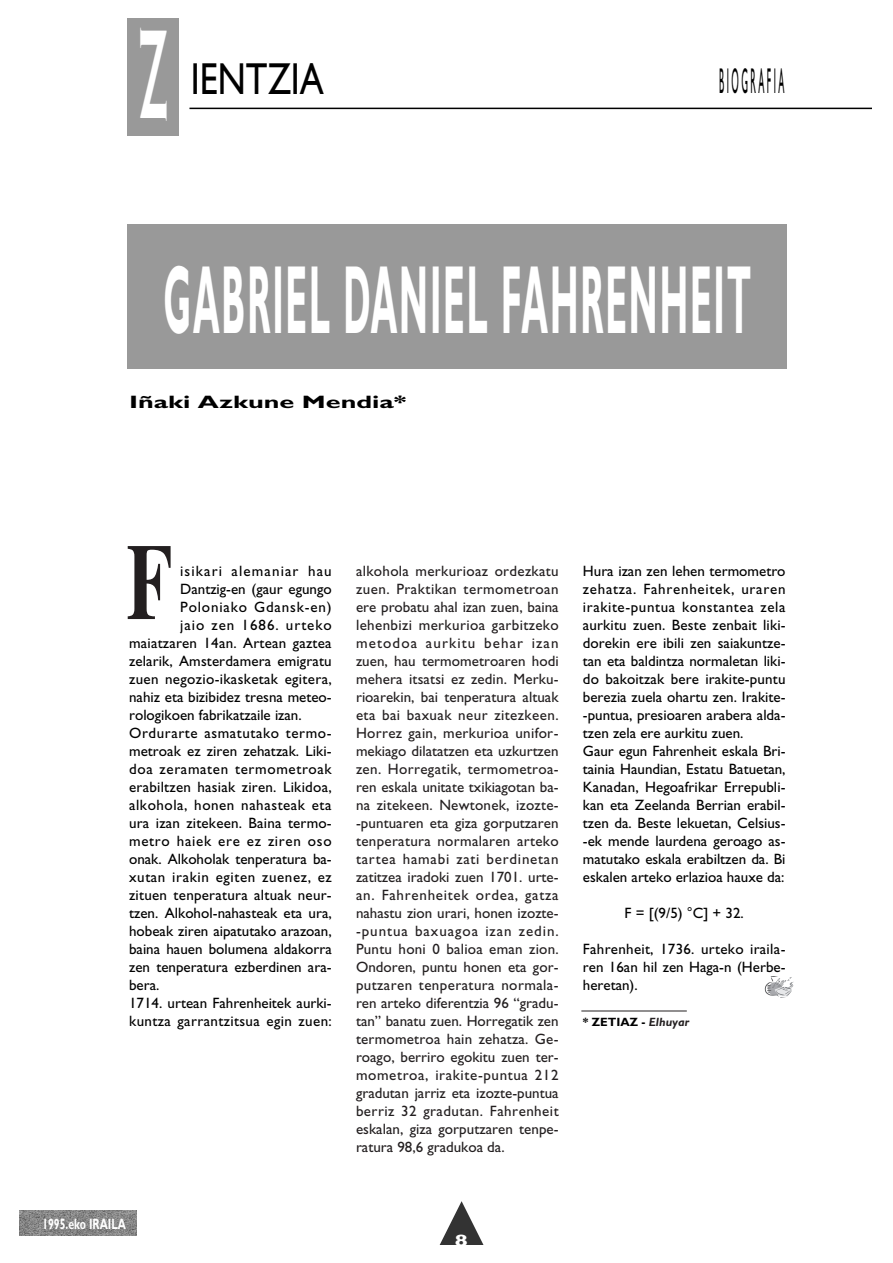
<style>
.page{position:relative;width:893px;height:1263px;background:#fff}
.page>*{position:absolute;margin:0;border:0;box-sizing:border-box;transform-origin:0 0}
.t1{font:120px "Copperplate Thirty One AB";color:#fff;scale:.3 1}
.t2{font:700 108px "Times";color:#231f20;scale:.7 1}
.t3{font:700 97.5px "Gill Sans";letter-spacing:.055em;color:#fff;scale:.35 1}
.t4{font:45px "Gill Sans";color:#000;scale:.8 1}
.t5{font:36px "Gill Sans";color:#000;scale:.25 1}
.t6{font:700 18px "Gill Sans";color:#000;scale:1.5 1}
.t7{font:700 16.5px "Gill Sans";color:#fff;scale:1.5 1}
.t8{font:15px/18px "Gill Sans";color:#000}
.t9{font:15px/18px "Gill Sans";letter-spacing:.005em;color:#231f20;text-align:justify}
.t10{font:15px "Gill Sans";letter-spacing:.04em;color:#000}
.t11{font:15px "Gill Sans";letter-spacing:.045em;color:#000}
.t12{font:15px "Gill Sans";letter-spacing:.02em;color:#000}
.t13{font:15px "Gill Sans";letter-spacing:.025em;color:#000}
.t14{font:15px "Gill Sans";letter-spacing:.035em;color:#000}
.t15{font:15px "Gill Sans";letter-spacing:.075em;color:#000}
.t16{font:15px "Gill Sans";letter-spacing:.055em;color:#000}
.t17{font:15px "Gill Sans";letter-spacing:.065em;color:#000}
.t18{font:700 15px "Gill Sans";color:#fff;scale:.7 1}
.t19{font:700 12px "Gill Sans";color:#000}
.s1{font-style:italic;color:#231f20}
</style>
<div class="page">
<svg style="left:439px;top:1201px;width:45px;height:44px"></svg>
<div style="left:128px;top:18px;width:51px;height:118px;background:#999"></div>
<hr style="left:189px;top:108px;width:683px;height:1px;background:#000">
<div style="left:128px;top:224px;width:659px;height:145px;background:#999"></div>
<svg style="left:764px;top:976px;width:29px;height:22px"></svg>
<hr style="left:581px;top:1011px;width:105px;height:1px;background:#231f20">
<img style="left:20px;top:1210px;width:116px;height:26px">
<h1 class="t1" style="left:138px;top:7px;width:101px">Z</h1>
<h3 class="t4" style="left:191px;top:63px;width:168px">IENTZIA</h3>
<h3 class="t5" style="left:719px;top:69px;width:263px">B I O G R A F I A</h3>
<h3 class="t3" style="left:163px;top:267px;width:1680px">GABRIEL DANIEL FAHRENHEIT</h3>
<p class="t6" style="left:129px;top:396px;width:186px">Iñaki Azkune Mendia*</p>
<h2 class="t2" style="left:126px;top:544px;width:67px">F</h2>
<p class="t15" style="left:180px;top:566px;width:153px">isikari alemaniar hau</p>
<p class="t8" style="left:180px;top:582px;width:153px">Dantzig-en (gaur egungo</p>
<p class="t16" style="left:180px;top:602px;width:153px">Poloniako Gdansk-en)</p>
<p class="t17" style="left:180px;top:620px;width:153px">jaio zen 1686. urteko</p>
<p class="t8" style="left:129px;top:636px;width:204px">maiatzaren 14an. Artean gaztea</p>
<p class="t8" style="left:129px;top:654px;width:204px">zelarik, Amsterdamera emigratu</p>
<p class="t12" style="left:129px;top:674px;width:204px">zuen negozio-ikasketak egitera,</p>
<p class="t8" style="left:129px;top:690px;width:204px">nahiz eta bizibidez tresna meteo-</p>
<p class="t8" style="left:129px;top:708px;width:174px">rologikoen fabrikatzaile izan.</p>
<p class="t10" style="left:129px;top:728px;width:204px">Ordurarte asmatutako termo-</p>
<p class="t8" style="left:129px;top:744px;width:204px">metroak ez ziren zehatzak. Liki-</p>
<p class="t11" style="left:129px;top:764px;width:204px">doa zeramaten termometroak</p>
<p class="t8" style="left:129px;top:780px;width:204px">erabiltzen hasiak ziren. Likidoa,</p>
<p class="t14" style="left:129px;top:800px;width:204px">alkohola, honen nahasteak eta</p>
<p class="t8" style="left:129px;top:816px;width:204px">ura izan zitekeen. Baina termo-</p>
<p class="t11" style="left:129px;top:836px;width:204px">metro haiek ere ez ziren oso</p>
<p class="t8" style="left:129px;top:852px;width:204px">onak. Alkoholak tenperatura ba-</p>
<p class="t10" style="left:129px;top:872px;width:204px">xutan irakin egiten zuenez, ez</p>
<p class="t8" style="left:129px;top:888px;width:204px">zituen tenperatura altuak neur-</p>
<p class="t8" style="left:129px;top:906px;width:204px">tzen. Alkohol-nahasteak eta ura,</p>
<p class="t8" style="left:129px;top:924px;width:204px">hobeak ziren aipatutako arazoan,</p>
<p class="t8" style="left:129px;top:942px;width:204px">baina hauen bolumena aldakorra</p>
<p class="t8" style="left:129px;top:960px;width:204px">zen tenperatura ezberdinen ara-</p>
<p class="t8" style="left:129px;top:978px;width:32px">bera.</p>
<p class="t8" style="left:129px;top:996px;width:204px">1714. urtean Fahrenheitek aurki-</p>
<p class="t13" style="left:129px;top:1016px;width:204px">kuntza garrantzitsua egin zuen:</p>
<p class="t9" style="left:356px;top:564px;width:204px">alkohola merkurioaz ordezkatu zuen. Praktikan termometroan ere probatu ahal izan zuen, baina lehenbizi merkurioa garbitzeko metodoa aurkitu behar izan zuen, hau termometroaren hodi mehera itsatsi ez zedin. Merku&shy;rioarekin, bai tenperatura altuak eta bai baxuak neur zitezkeen.<br>Horrez gain, merkurioa unifor&shy;mekiago dilatatzen eta uzkurtzen zen. Horregatik, termometroa&shy;ren eskala unitate txikiagotan ba&shy;na zitekeen. Newtonek, izozte--puntuaren eta giza gorputzaren tenperatura normalaren arteko tartea hamabi zati berdinetan zatitzea iradoki zuen 1701. urte&shy;an. Fahrenheitek ordea, gatza nahastu zion urari, honen izozte--puntua baxuagoa izan zedin.<br>Puntu honi 0 balioa eman zion.<br>Ondoren, puntu honen eta gor&shy;putzaren tenperatura normala&shy;ren arteko diferentzia 96 “gradu&shy;tan” banatu zuen. Horregatik zen termometroa hain zehatza. Ge&shy;roago, berriro egokitu zuen ter&shy;mometroa, irakite-puntua 212 gradutan jarriz eta izozte-puntua berriz 32 gradutan. Fahrenheit eskalan, giza gorputzaren tenpe&shy;ratura 98,6 gradukoa da.</p>
<p class="t8" style="left:583px;top:564px;width:204px">Hura izan zen lehen termometro zehatza. Fahrenheitek, uraren irakite-puntua konstantea zela aurkitu zuen. Beste zenbait liki&shy;dorekin ere ibili zen saiakuntze&shy;tan eta baldintza normaletan liki&shy;do bakoitzak bere irakite-puntu berezia zuela ohartu zen. Irakite--puntua, presioaren arabera alda&shy;tzen zela ere aurkitu zuen.<br>Gaur egun Fahrenheit eskala Bri&shy;tainia Haundian, Estatu Batuetan, Kanadan, Hegoafrikar Errepubli&shy;kan eta Zeelanda Berrian erabil&shy;tzen da. Beste lekuetan, Celsius--ek mende laurdena geroago as&shy;matutako eskala erabiltzen da. Bi eskalen arteko erlazioa hauxe da:</p>
<p class="t8" style="left:624px;top:906px;width:121px">F = [(9/5) °C] + 32.</p>
<p class="t8" style="left:583px;top:942px;width:204px;text-align:justify">Fahrenheit, 1736. urteko iraila&shy;ren 16an hil zen Haga-n (Herbe&shy;heretan).</p>
<p class="t19" style="left:583px;top:1018px;width:108px">* ZETIAZ - <span class="s1">Elhuyar</span></p>
<p class="t18" style="left:42px;top:1219px;width:121px">1995.eko IRAILA</p>
<p class="t7" style="left:454px;top:1234px;width:11px">8</p>
</div>
